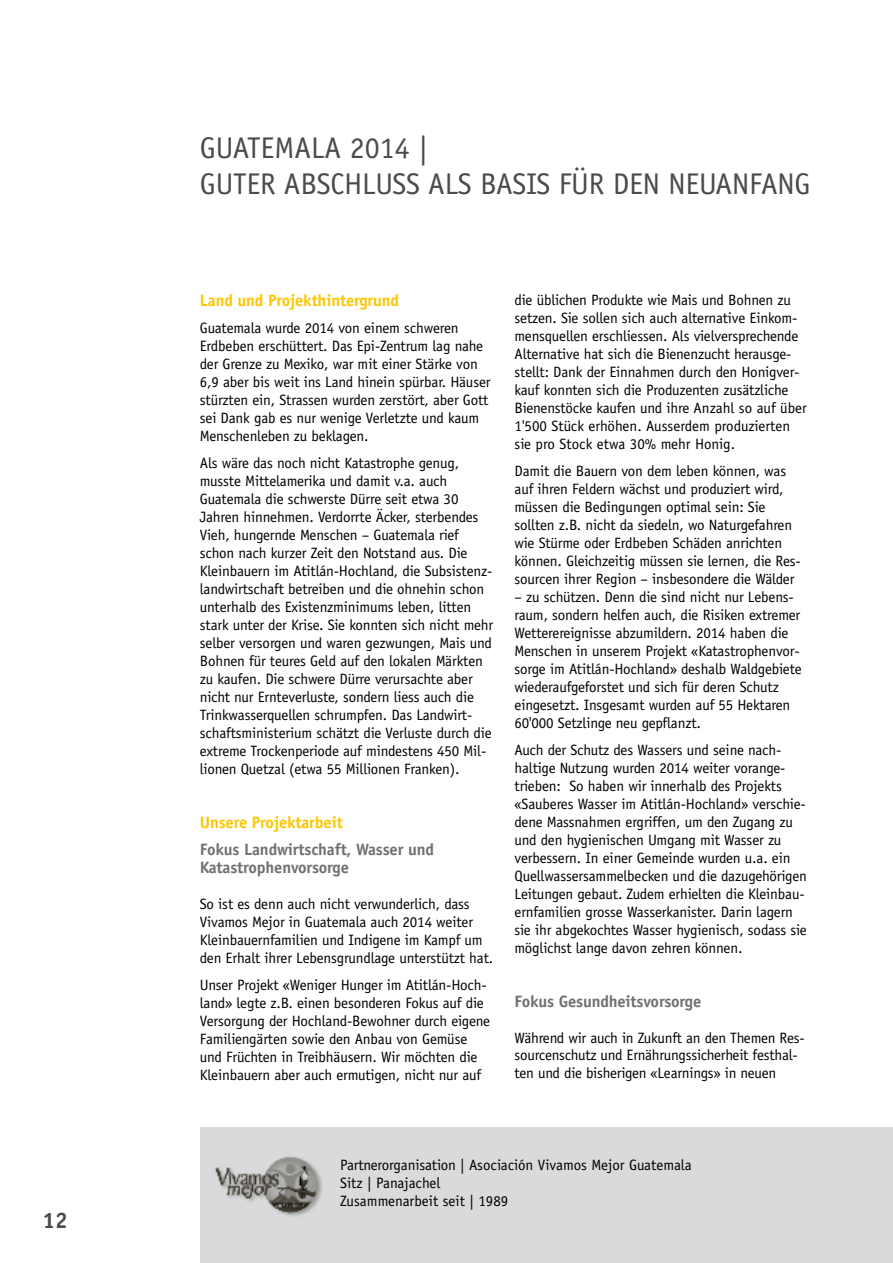
<style>
.page{position:relative;width:893px;height:1263px;background:#fff}
.page>*{position:absolute;margin:0;border:0;box-sizing:border-box;transform-origin:0 0}
.t1{font:30px/36px "Officina Sans Std";letter-spacing:-.01em;color:#4b4b4d}
.t2{font:700 22.5px "Officina Sans Std";color:#4b4b4d}
.t3{font:700 16.5px/18px "Officina Sans Std";letter-spacing:-.01em;color:#707172}
.t4{font:700 16.5px "Officina Sans Std";letter-spacing:-.01em;color:#fdc600}
.t5{font:15px/18px "Officina Sans Std";letter-spacing:-.01em;color:#000}
</style>
<div class="page">
<div style="left:201px;top:1127px;width:692px;height:136px;background:#d9dadb"></div>
<img style="left:214px;top:1157px;width:108px;height:59px">
<h2 class="t2" style="left:43px;top:1206px;width:27px">12</h2>
<h1 class="t1" style="left:200px;top:129px;width:612px">GUATEMALA 2014 |<br>GUTER ABSCHLUSS ALS BASIS FÜR DEN NEUANFANG</h1>
<p class="t4" style="left:200px;top:290px;width:201px">Land und Projekthintergrund</p>
<p class="t5" style="left:200px;top:319px;width:292px">Guatemala wurde 2014 von einem schweren Erdbeben erschüttert. Das Epi-Zentrum lag nahe der Grenze zu Mexiko, war mit einer Stärke von 6,9 aber bis weit ins Land hinein spürbar. Häuser stürzten ein, Strassen wurden zerstört, aber Gott sei Dank gab es nur wenige Verletzte und kaum Menschenleben zu beklagen.</p>
<p class="t5" style="left:200px;top:454px;width:295px">Als wäre das noch nicht Katastrophe genug, musste Mittelamerika und damit v.a. auch Guatemala die schwerste Dürre seit etwa 30<br>Jahren hinnehmen. Verdorrte Äcker, sterbendes Vieh, hungernde Menschen – Guatemala rief schon nach kurzer Zeit den Notstand aus. Die Kleinbauern im Atitlán-Hochland, die Subsistenz&shy;landwirtschaft betreiben und die ohnehin schon unterhalb des Existenzminimums leben, litten stark unter der Krise. Sie konnten sich nicht mehr selber versorgen und waren gezwungen, Mais und Bohnen für teures Geld auf den lokalen Märkten zu kaufen. Die schwere Dürre verursachte aber nicht nur Ernteverluste, sondern liess auch die Trinkwasserquellen schrumpfen. Das Landwirt&shy;schaftsministerium schätzt die Verluste durch die extreme Trockenperiode auf mindestens 450 Mil&shy;lionen Quetzal (etwa 55 Millionen Franken).</p>
<p class="t4" style="left:200px;top:812px;width:144px">Unsere Projektarbeit</p>
<p class="t3" style="left:200px;top:840px;width:236px">Fokus Landwirtschaft, Wasser und<br>Katastrophenvorsorge</p>
<p class="t5" style="left:200px;top:895px;width:295px">So ist es denn auch nicht verwunderlich, dass Vivamos Mejor in Guatemala auch 2014 weiter Kleinbauernfamilien und Indigene im Kampf um den Erhalt ihrer Lebensgrundlage unterstützt hat.</p>
<p class="t5" style="left:200px;top:976px;width:292px">Unser Projekt «Weniger Hunger im Atitlán-Hoch&shy;land» legte z.B. einen besonderen Fokus auf die Versorgung der Hochland-Bewohner durch eigene Familiengärten sowie den Anbau von Gemüse und Früchten in Treibhäusern. Wir möchten die Kleinbauern aber auch ermutigen, nicht nur auf</p>
<p class="t5" style="left:514px;top:291px;width:294px">die üblichen Produkte wie Mais und Bohnen zu setzen. Sie sollen sich auch alternative Einkom&shy;mensquellen erschliessen. Als vielversprechende Alternative hat sich die Bienenzucht herausge&shy;stellt: Dank der Einnahmen durch den Honigver&shy;kauf konnten sich die Produzenten zusätzliche Bienenstöcke kaufen und ihre Anzahl so auf über 1'500 Stück erhöhen. Ausserdem produzierten sie pro Stock etwa 30% mehr Honig.</p>
<p class="t5" style="left:514px;top:462px;width:288px">Damit die Bauern von dem leben können, was auf ihren Feldern wächst und produziert wird, müssen die Bedingungen optimal sein: Sie sollten z.B. nicht da siedeln, wo Naturgefahren wie Stürme oder Erdbeben Schäden anrichten können. Gleichzeitig müssen sie lernen, die Res&shy;sourcen ihrer Region – insbesondere die Wälder</p>
<p class="t5" style="left:514px;top:588px;width:289px">– zu schützen. Denn die sind nicht nur Lebens&shy;raum, sondern helfen auch, die Risiken extremer Wetterereignisse abzumildern. 2014 haben die Menschen in unserem Projekt «Katastrophenvor&shy;sorge im Atitlán-Hochland» deshalb Waldgebiete wiederaufgeforstet und sich für deren Schutz eingesetzt. Insgesamt wurden auf 55 Hektaren 60'000 Setzlinge neu gepflanzt.</p>
<p class="t5" style="left:514px;top:741px;width:294px">Auch der Schutz des Wassers und seine nach&shy;haltige Nutzung wurden 2014 weiter vorange&shy;trieben: So haben wir innerhalb des Projekts «Sauberes Wasser im Atitlán-Hochland» verschie&shy;dene Massnahmen ergriffen, um den Zugang zu und den hygienischen Umgang mit Wasser zu verbessern. In einer Gemeinde wurden u.a. ein Quellwassersammelbecken und die dazugehörigen Leitungen gebaut. Zudem erhielten die Kleinbau&shy;ernfamilien grosse Wasserkanister. Darin lagern sie ihr abgekochtes Wasser hygienisch, sodass sie möglichst lange davon zehren können.</p>
<p class="t3" style="left:514px;top:992px;width:188px">Fokus Gesundheitsvorsorge</p>
<p class="t5" style="left:514px;top:1028px;width:292px">Während wir auch in Zukunft an den Themen Res&shy;sourcenschutz und Ernährungssicherheit festhal&shy;ten und die bisherigen «Learnings» in neuen</p>
<p class="t5" style="left:340px;top:1156px;width:353px">Partnerorganisation | Asociación Vivamos Mejor Guatemala<br>Sitz | Panajachel<br>Zusammenarbeit seit | 1989</p>
</div>
